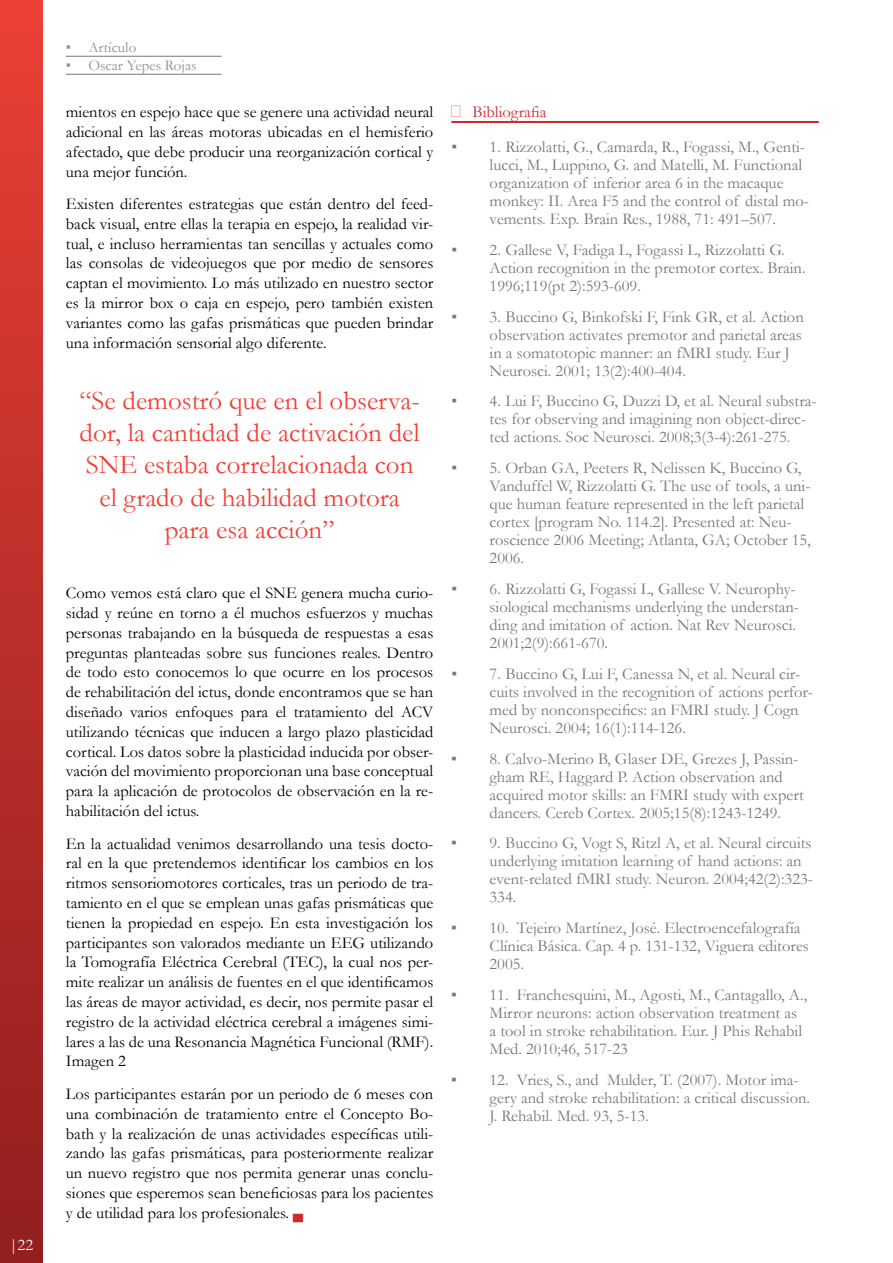
<style>
.page{position:relative;width:893px;height:1263px;background:#fff}
.page>*{position:absolute;margin:0;border:0;box-sizing:border-box;transform-origin:0 0}
.t1{font:27px/32.4px "Garamond";color:#ef4136;text-align:center}
.t2{font:16.5px/19.8px "Garamond";color:#000;text-align:justify}
.t3{font:16.5px/18px "Garamond";color:#77787b}
.t4{font:16.5px "Garamond";color:#cf272b}
.t5{font:16.5px "Garamond";color:#fff}
.t6{font:15px "Garamond";color:#8f9194}
.s1{font-family:"Times New Roman"}
.s2{font-family:"Courier New";font-weight:700;color:#cf272b}
.s3{font-size:18px}
</style>
<div class="page">
<div style="left:0;top:0;width:43px;height:1263px;background:linear-gradient(to bottom,#e94036,#901e1f)"></div>
<hr style="left:451px;top:121px;width:368px;height:1px;background:#cf272b">
<hr style="left:451px;top:122px;width:368px;height:1px;background:#cf272b">
<hr style="left:66px;top:56px;width:156px;height:1px;background:#77787b">
<hr style="left:66px;top:74px;width:156px;height:1px;background:#77787b">
<p class="t5" style="left:9px;top:1235px;width:25px">|22</p>
<p class="t6" style="left:66px;top:38px;width:72px"><span class="s1">▪</span> Artículo</p>
<p class="t6" style="left:66px;top:56px;width:132px"><span class="s1">▪</span> Oscar Yepes Rojas</p>
<p class="t2" style="left:66px;top:102px;width:369px">mientos en espejo hace que se genere una actividad neural adicional en las áreas motoras ubicadas en el hemisferio afectado, que debe producir una reorganización cortical y una mejor función.</p>
<p class="t2" style="left:66px;top:194px;width:369px">Existen diferentes estrategias que están dentro del feed&shy;back visual, entre ellas la terapia en espejo, la realidad vir&shy;tual, e incluso herramientas tan sencillas y actuales como las consolas de videojuegos que por medio de sensores captan el movimiento. Lo más utilizado en nuestro sector es la mirror box o caja en espejo, pero también existen variantes como las gafas prismáticas que pueden brindar una información sensorial algo diferente.</p>
<h1 class="t1" style="left:80px;top:384px;width:342px">“Se demostró que en el observa&shy;dor, la cantidad de activación del<br>SNE estaba correlacionada con el grado de habilidad motora para esa acción”</h1>
<p class="t2" style="left:66px;top:583px;width:369px">Como vemos está claro que el SNE genera mucha curio&shy;sidad y reúne en torno a él muchos esfuerzos y muchas personas trabajando en la búsqueda de respuestas a esas preguntas planteadas sobre sus funciones reales. Dentro de todo esto conocemos lo que ocurre en los procesos de rehabilitación del ictus, donde encontramos que se han diseñado varios enfoques para el tratamiento del ACV utilizando técnicas que inducen a largo plazo plasticidad cortical. Los datos sobre la plasticidad inducida por obser&shy;vación del movimiento proporcionan una base conceptual para la aplicación de protocolos de observación en la re&shy;habilitación del ictus.</p>
<p class="t2" style="left:66px;top:833px;width:369px">En la actualidad venimos desarrollando una tesis docto&shy;ral en la que pretendemos identificar los cambios en los ritmos sensoriomotores corticales, tras un periodo de tra&shy;tamiento en el que se emplean unas gafas prismáticas que tienen la propiedad en espejo. En esta investigación los participantes son valorados mediante un EEG utilizando la Tomografía Eléctrica Cerebral (TEC), la cual nos per&shy;mite realizar un análisis de fuentes en el que identificamos las áreas de mayor actividad, es decir, nos permite pasar el registro de la actividad eléctrica cerebral a imágenes simi&shy;lares a las de una Resonancia Magnética Funcional (RMF).<br>Imagen 2</p>
<p class="t2" style="left:66px;top:1084px;width:369px">Los participantes estarán por un periodo de 6 meses con una combinación de tratamiento entre el Concepto Bo&shy;bath y la realización de unas actividades específicas utili&shy;zando las gafas prismáticas, para posteriormente realizar un nuevo registro que nos permita generar unas conclu&shy;siones que esperemos sean beneficiosas para los pacientes y de utilidad para los profesionales. <span class="s2">▄</span></p>
<p class="t4" style="left:451px;top:102px;width:97px"><span class="s3">□</span> Bibliografia</p>
<p class="t3" style="left:490px;top:138px;width:321px;text-indent:-38px"><span class="s1">▪</span> 1. Rizzolatti, G., Camarda, R., Fogassi, M., Genti&shy;lucci, M., Luppino, G. and Matelli, M. Functional organization of inferior area 6 in the macaque monkey: II. Area F5 and the control of distal mo&shy;vements. Exp. Brain Res., 1988, 71: 491–507.</p>
<p class="t3" style="left:490px;top:240px;width:318px;text-indent:-38px"><span class="s1">▪</span> 2. Gallese V, Fadiga L, Fogassi L, Rizzolatti G.<br>Action recognition in the premotor cortex. Brain.<br>1996;119(pt 2):593-609.</p>
<p class="t3" style="left:490px;top:307px;width:316px;text-indent:-38px"><span class="s1">▪</span> 3. Buccino G, Binkofski F, Fink GR, et al. Action observation activates premotor and parietal areas in a somatotopic manner: an fMRI study. Eur J Neurosci. 2001; 13(2):400-404.</p>
<p class="t3" style="left:490px;top:392px;width:329px;text-indent:-38px"><span class="s1">▪</span> 4. Lui F, Buccino G, Duzzi D, et al. Neural substra&shy;tes for observing and imagining non object-direc&shy;ted actions. Soc Neurosci. 2008;3(3-4):261-275.</p>
<p class="t3" style="left:490px;top:459px;width:323px;text-indent:-38px"><span class="s1">▪</span> 5. Orban GA, Peeters R, Nelissen K, Buccino G, Vanduffel W, Rizzolatti G. The use of tools, a uni&shy;que human feature represented in the left parietal cortex [program No. 114.2]. Presented at: Neu&shy;roscience 2006 Meeting; Atlanta, GA; October 15, 2006.</p>
<p class="t3" style="left:490px;top:580px;width:311px;text-indent:-38px"><span class="s1">▪</span> 6. Rizzolatti G, Fogassi L, Gallese V. Neurophy&shy;siological mechanisms underlying the understan&shy;ding and imitation of action. Nat Rev Neurosci.<br>2001;2(9):661-670.</p>
<p class="t3" style="left:490px;top:664px;width:325px;text-indent:-38px"><span class="s1">▪</span> 7. Buccino G, Lui F, Canessa N, et al. Neural cir&shy;cuits involved in the recognition of actions perfor&shy;med by nonconspecifics: an FMRI study. J Cogn Neurosci. 2004; 16(1):114-126.</p>
<p class="t3" style="left:490px;top:749px;width:316px;text-indent:-38px"><span class="s1">▪</span> 8. Calvo-Merino B, Glaser DE, Grezes J, Passin&shy;gham RE, Haggard P. Action observation and acquired motor skills: an FMRI study with expert dancers. Cereb Cortex. 2005;15(8):1243-1249.</p>
<p class="t3" style="left:490px;top:834px;width:325px;text-indent:-38px"><span class="s1">▪</span> 9. Buccino G, Vogt S, Ritzl A, et al. Neural circuits underlying imitation learning of hand actions: an event-related fMRI study. Neuron. 2004;42(2):323- 334.</p>
<p class="t3" style="left:490px;top:919px;width:321px;text-indent:-38px"><span class="s1">▪</span> 10. Tejeiro Martínez, José. Electroencefalografía<br>Clínica Básica. Cap. 4 p. 131-132, Viguera editores<br>2005.</p>
<p class="t3" style="left:490px;top:985px;width:319px;text-indent:-38px"><span class="s1">▪</span> 11. Franchesquini, M., Agosti, M., Cantagallo, A., Mirror neurons: action observation treatment as a tool in stroke rehabilitation. Eur. J Phis Rehabil Med. 2010;46, 517-23</p>
<p class="t3" style="left:490px;top:1070px;width:322px;text-indent:-38px"><span class="s1">▪</span> 12. Vries, S., and Mulder, T. (2007). Motor ima&shy;gery and stroke rehabilitation: a critical discussion.<br>J. Rehabil. Med. 93, 5-13.</p>
</div>
